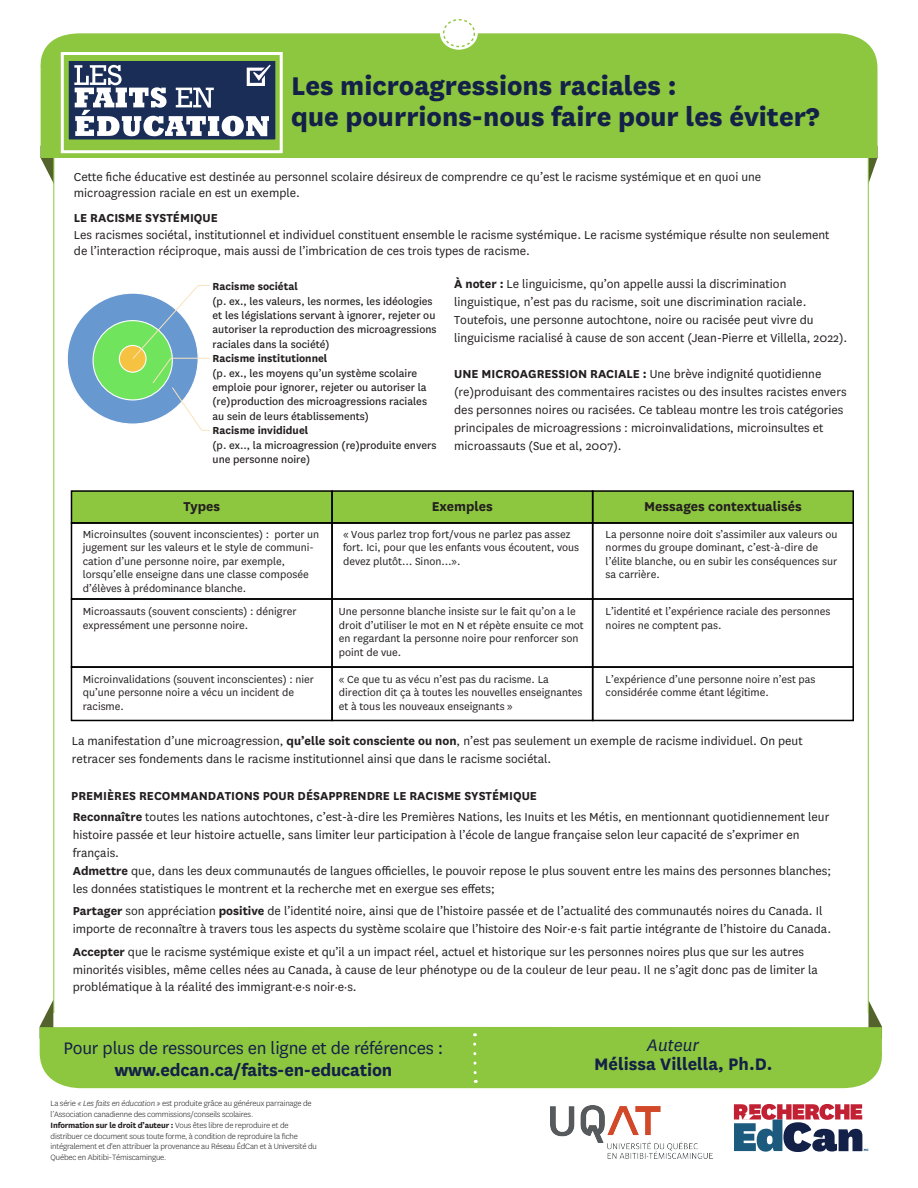
<style>
.page{position:relative;width:918px;height:1188px;background:#fff}
.page>*{position:absolute;margin:0;border:0;box-sizing:border-box;transform-origin:0 0}
.t1{font:800 30px/31.5px "National";color:#132048}
.t2{font:700 19.5px "National";letter-spacing:-.01em;color:#132048}
.t3{font:19.5px "National";letter-spacing:-.01em;color:#132048}
.t4{font:italic 19.5px "National";color:#132048}
.t5{font:700 15px "National";color:#231f20}
.t6{font:13.5px/18px "National";color:#231f20}
.t7{font:700 13.5px "National";color:#231f20}
.t8{font:12px/13.5px "National";color:#231f20}
.t9{font:12px/14.4px "National";color:#231f20}
.t10{font:700 12px "National";color:#231f20}
.t11{font:300 9px/10.8px "National";letter-spacing:-.02em;color:#231f20}
.t12{font:800 3.75px "National";color:#1d5b7e}
.s1{font-weight:700}
.s2{font-family:"Minion Pro"}
.s3{font-style:italic}
</style>
<div class="page">
<div style="left:71px;top:491px;width:782px;height:32px;background:#8dc63f"></div>
<hr style="left:53px;top:158px;width:1px;height:855px;background:#8dc63f">
<svg style="left:41px;top:158px;width:13px;height:26px"></svg>
<svg style="left:867px;top:145px;width:11px;height:39px"></svg>
<div style="left:40px;top:33px;width:837px;height:125px;background:#8dc63f"></div>
<div style="left:440px;top:17px;width:38px;height:33px;background:#fff;border-radius:50%"></div>
<div style="left:443px;top:19px;width:32px;height:28px;border:1px dashed #8dc63f;border-radius:50%"></div>
<svg style="left:40px;top:1000px;width:13px;height:27px"></svg>
<svg style="left:868px;top:1001px;width:14px;height:26px"></svg>
<div style="left:40px;top:1027px;width:842px;height:61px;background:#8dc63f"></div>
<svg style="left:472px;top:1033px;width:6px;height:50px"></svg>
<div style="left:67px;top:59px;width:210px;height:82px;background:#1a2d57"></div>
<div style="left:66px;top:58px;width:212px;height:85px;border:3px solid #8dc63f"></div>
<svg style="left:74px;top:65px;width:197px;height:71px"></svg>
<div style="left:61px;top:52px;width:222px;height:101px;border:3px solid #fff"></div>
<svg style="left:734px;top:1104px;width:128px;height:48px"></svg>
<hr style="left:868px;top:156px;width:1px;height:857px;background:#8dc63f">
<div style="left:71px;top:490px;width:262px;height:34px;border:2px solid #000"></div>
<div style="left:331px;top:490px;width:262px;height:34px;border:2px solid #000"></div>
<div style="left:592px;top:490px;width:262px;height:34px;border:2px solid #000"></div>
<div style="left:71px;top:522px;width:262px;height:78px;border:2px solid #000"></div>
<div style="left:331px;top:522px;width:262px;height:78px;border:2px solid #000"></div>
<div style="left:592px;top:522px;width:262px;height:78px;border:2px solid #000"></div>
<div style="left:71px;top:598px;width:262px;height:70px;border:2px solid #000"></div>
<div style="left:331px;top:598px;width:262px;height:70px;border:2px solid #000"></div>
<div style="left:592px;top:598px;width:262px;height:70px;border:2px solid #000"></div>
<div style="left:71px;top:666px;width:262px;height:55px;border:2px solid #000"></div>
<div style="left:331px;top:666px;width:262px;height:55px;border:2px solid #000"></div>
<div style="left:592px;top:666px;width:262px;height:55px;border:2px solid #000"></div>
<div style="left:67px;top:293px;width:131px;height:131px;background:#6898d0;border-radius:50%"></div>
<div style="left:93px;top:321px;width:79px;height:79px;background:#71e45d;border-radius:50%"></div>
<div style="left:119px;top:345px;width:27px;height:27px;background:#f5c242;border-radius:50%"></div>
<div style="left:119px;top:345px;width:28px;height:28px;border:1px solid #fff;border-radius:50%"></div>
<svg style="left:132px;top:285px;width:78px;height:146px"></svg>
<img style="left:551px;top:1106px;width:161px;height:52px">
<h1 class="t1" style="left:291px;top:67px;width:530px">Les microagressions raciales :<br>que pourrions-nous faire pour les éviter?</h1>
<p class="t6" style="left:74px;top:168px;width:689px;line-height:16.5px">Cette fiche éducative est destinée au personnel scolaire désireux de comprendre ce qu’est le racisme systémique et en quoi une microagression raciale en est un exemple.</p>
<p class="t7" style="left:74px;top:209px;width:145px">LE RACISME SYSTÉMIQUE</p>
<p class="t6" style="left:74px;top:226px;width:757px;line-height:16.5px">Les racismes sociétal, institutionnel et individuel constituent ensemble le racisme systémique. Le racisme systémique résulte non seulement de l’interaction réciproque, mais aussi de l’imbrication de ces trois types de racisme.</p>
<p class="t10" style="left:213px;top:278px;width:87px">Racisme sociétal</p>
<p class="t9" style="left:213px;top:293px;width:226px">(p. ex., les valeurs, les normes, les idéologies et les législations servant à ignorer, rejeter ou autoriser la reproduction des microagressions raciales dans la société)</p>
<p class="t10" style="left:213px;top:350px;width:116px">Racisme institutionnel</p>
<p class="t9" style="left:213px;top:365px;width:216px">(p. ex., les moyens qu’un système scolaire emploie pour ignorer, rejeter ou autoriser la (re)production des microagressions raciales au sein de leurs établissements)</p>
<p class="t10" style="left:213px;top:422px;width:97px">Racisme invididuel</p>
<p class="t9" style="left:213px;top:437px;width:225px">(p. ex.., la microagression (re)produite envers une personne noire)</p>
<p class="t6" style="left:454px;top:274px;width:395px"><span class="s1">À noter :</span> Le linguicisme, qu’on appelle aussi la discrimination linguistique, n’est pas du racisme, soit une discrimination raciale.<br>Toutefois, une personne autochtone, noire ou racisée peut vivre du linguicisme racialisé à cause de son accent (Jean-Pierre et Villella, 2022).</p>
<p class="t6" style="left:454px;top:364px;width:394px"><span class="s1">UNE MICROAGRESSION RACIALE :</span> Une brève indignité quotidienne (re)produisant des commentaires racistes ou des insultes racistes envers des personnes noires ou racisées. Ce tableau montre les trois catégories principales de microagressions : microinvalidations, microinsultes et microassauts (Sue et al, 2007).</p>
<p class="t5" style="left:432px;top:496px;width:63px">Exemples</p>
<p class="t5" style="left:644px;top:496px;width:159px">Messages contextualisés</p>
<p class="t8" style="left:606px;top:527px;width:233px">La personne noire doit s’assimiler aux valeurs ou normes du groupe dominant, c’est-à-dire de l’élite blanche, ou en subir les conséquences sur sa carrière.</p>
<p class="t5" style="left:183px;top:496px;width:38px">Types</p>
<p class="t8" style="left:83px;top:527px;width:238px">Microinsultes (souvent inconscientes) : porter un jugement sur les valeurs et le style de communi&shy;cation d’une personne noire, par exemple, lorsqu’elle enseigne dans une classe composée d’élèves à prédominance blanche.</p>
<p class="t8" style="left:343px;top:527px;width:238px">« Vous parlez trop fort/vous ne parlez pas assez fort. Ici, pour que les enfants vous écoutent, vous devez plutôt… Sinon…».</p>
<p class="t8" style="left:83px;top:604px;width:215px">Microassauts (souvent conscients) : dénigrer expressément une personne noire.</p>
<p class="t8" style="left:339px;top:604px;width:246px">Une personne blanche insiste sur le fait qu’on a le droit d’utiliser le mot en N et répète ensuite ce mot en regardant la personne noire pour renforcer son point de vue.</p>
<p class="t8" style="left:606px;top:604px;width:226px">L’identité et l’expérience raciale des personnes noires ne comptent pas.</p>
<p class="t8" style="left:83px;top:672px;width:233px">Microinvalidations (souvent inconscientes) : nier qu’une personne noire a vécu un incident de racisme.</p>
<p class="t8" style="left:339px;top:672px;width:245px">« Ce que tu as vécu n’est pas du racisme. La direction dit ça à toutes les nouvelles enseignantes et à tous les nouveaux enseignants »</p>
<p class="t8" style="left:606px;top:672px;width:211px">L’expérience d’une personne noire n’est pas considérée comme étant légitime.</p>
<p class="t6" style="left:72px;top:731px;width:732px">La manifestation d’une microagression, <span class="s1">qu’elle soit consciente ou non</span>, n’est pas seulement un exemple de racisme individuel. On peut retracer ses fondements dans le racisme institutionnel ainsi que dans le racisme sociétal.</p>
<p class="t6" style="left:71px;top:785px;width:760px;line-height:21px"><span class="s1">PREMIÈRES RECOMMANDATIONS POUR DÉSAPPRENDRE LE RACISME SYSTÉMIQUE<br>Reconnaître</span> toutes les nations <span class="s2">a</span>utochtones, c’est-à-dire les Premières Nations, les Inuits et les Métis, en mentionnant quotidiennement leur</p>
<p class="t6" style="left:73px;top:826px;width:760px">histoire passée et leur histoire actuelle, sans limiter leur participation à l’école de langue française selon leur capacité de s’exprimer en français.<br><span class="s1">Admettre</span> que, dans les deux communautés de langues officielles, le pouvoir repose le plus souvent entre les mains des personnes blanches; les données statistiques le montrent et la recherche met en exergue ses effets;</p>
<p class="t6" style="left:73px;top:901px;width:760px"><span class="s1">Partager</span> son appréciation <span class="s1">positive</span> de l’identité noire, ainsi que de l’histoire passée et de l’actualité des communautés noires du Canada. Il importe de reconnaître à travers tous les aspects du système scolaire que l’histoire des Noir·e·s fait partie intégrante de l’histoire du Canada.</p>
<p class="t6" style="left:73px;top:942px;width:747px;line-height:17.5px"><span class="s1">Accepter</span> que le racisme systémique existe et qu’il a un impact réel, actuel et historique sur les personnes noires plus que sur les autres minorités visibles, même celles nées au Canada, à cause de leur phénotype ou de la couleur de leur peau. Il ne s’agit donc pas de limiter la problématique à la réalité des immigrant<span class="s2">·</span>e<span class="s2">·</span>s noir<span class="s2">·</span>e<span class="s2">·</span>s.</p>
<h2 class="t3" style="left:64px;top:1035px;width:381px">Pour plus de ressources en ligne et de références :</h2>
<h2 class="t2" style="left:114px;top:1056px;width:280px">www.edcan.ca/faits-en-education</h2>
<p class="t11" style="left:51px;top:1098px;width:268px">La série <span class="s3">« Les faits en éducation »</span> est produite grâce au généreux parrainage de l’Association canadienne des commissions/conseils scolaires.<br><span class="s1">Information sur le droit d’auteur :</span> Vous êtes libre de reproduire et de distribuer ce document sous toute forme, à condition de reproduire la fiche intégralement et d'en attribuer la provenance au Réseau ÉdCan et à Université du Québec en Abitibi-Témiscamingue.</p>
<h2 class="t4" style="left:647px;top:1033px;width:54px">Auteur</h2>
<h2 class="t2" style="left:594px;top:1050px;width:180px">Mélissa Villella, Ph.D.</h2>
<p class="t12" style="left:864px;top:1147px;width:6px">MC</p>
</div>
